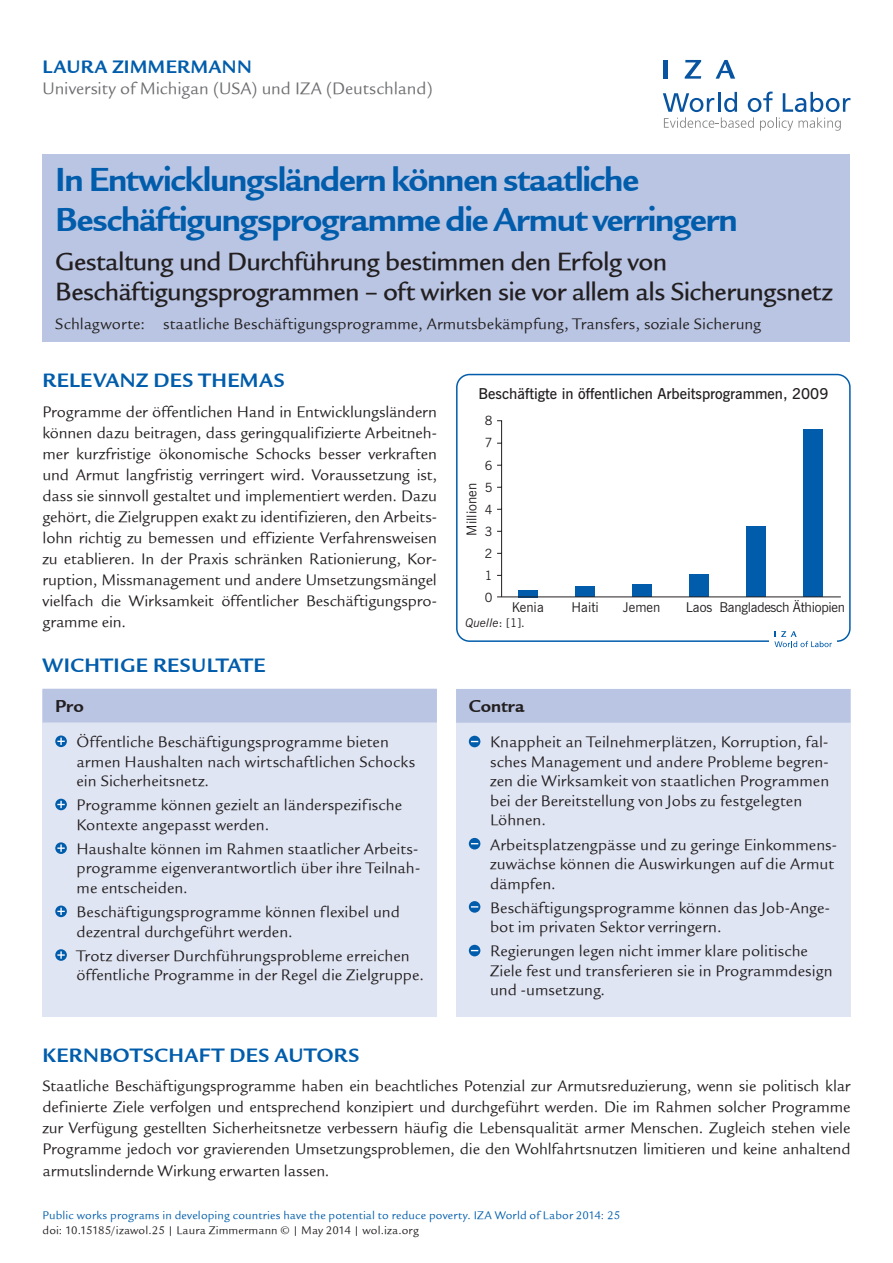
<style>
.page{position:relative;width:893px;height:1263px;background:#fff}
.page>*{position:absolute;margin:0;border:0;box-sizing:border-box;transform-origin:0 0}
.t1{font:36px/40.5px "Legacy Sans ITCTT Bold";letter-spacing:-.035em;color:#015dab}
.t2{font:27px/30px "Legacy Sans Md ITCTT Medium";letter-spacing:-.025em;color:#231f20}
.t3{font:21px "Legacy Sans ITCTT Bold";letter-spacing:.02em;color:#015dab}
.t4{font:19.5px "Legacy Sans ITCTT Bold";letter-spacing:.02em;color:#015dab}
.t5{font:18.75px "Legacy Sans ITCTT Bold";color:#231f20}
.t6{font:18px "Legacy Sans ITCTT Book";color:#6c6d70}
.t7{font:16.5px/19.5px "Legacy Sans ITCTT Book";letter-spacing:.005em;color:#231f20}
.t8{font:600 15px "News Gothic BT";color:#231f20}
.t9{font:13.5px "News Gothic BT";color:#231f20}
.t10{font:13.5px "News Gothic BT";letter-spacing:-.02em;color:#231f20}
.t11{font:12.75px/22px "News Gothic BT";color:#231f20;text-align:justify}
.t12{font:12px "Legacy Sans ITCTT Book";letter-spacing:.015em;color:#015dab}
.t13{font:12px "Legacy Sans ITCTT Book";letter-spacing:.015em;color:#231f20}
.t14{font:italic 12px "News Gothic BT";color:#231f20}
.s1{font-style:normal}
</style>
<div class="page">
<svg style="left:663px;top:92px;width:187px;height:39px"></svg>
<hr style="left:664px;top:60px;width:4px;height:19px;background:#0854a0">
<svg style="left:685px;top:60px;width:16px;height:19px"></svg>
<svg style="left:716px;top:60px;width:19px;height:19px"></svg>
<div style="left:43px;top:154px;width:807px;height:188px;background:#b9c5e3"></div>
<div style="left:43px;top:689px;width:394px;height:328px;background:#e0e5f3"></div>
<div style="left:43px;top:689px;width:394px;height:33px;background:#b9c5e3"></div>
<svg style="left:55px;top:735px;width:12px;height:12px"></svg>
<svg style="left:57px;top:738px;width:8px;height:7px"></svg>
<svg style="left:55px;top:799px;width:12px;height:11px"></svg>
<svg style="left:57px;top:801px;width:8px;height:7px"></svg>
<svg style="left:55px;top:842px;width:12px;height:12px"></svg>
<svg style="left:57px;top:844px;width:8px;height:8px"></svg>
<svg style="left:55px;top:905px;width:12px;height:12px"></svg>
<svg style="left:57px;top:908px;width:8px;height:7px"></svg>
<svg style="left:55px;top:949px;width:12px;height:12px"></svg>
<svg style="left:57px;top:951px;width:8px;height:8px"></svg>
<div style="left:456px;top:689px;width:394px;height:328px;background:#e0e5f3"></div>
<div style="left:456px;top:689px;width:394px;height:34px;background:#b9c5e3"></div>
<svg style="left:469px;top:736px;width:11px;height:11px"></svg>
<svg style="left:469px;top:838px;width:11px;height:11px"></svg>
<svg style="left:469px;top:901px;width:11px;height:12px"></svg>
<svg style="left:469px;top:945px;width:11px;height:11px"></svg>
<div style="left:456px;top:374px;width:395px;height:268px;border:2px solid #015dab;border-radius:13px"></div>
<svg style="left:497px;top:420px;width:5px;height:178px"></svg>
<div style="left:575px;top:586px;width:20px;height:11px;background:#015dab"></div>
<div style="left:632px;top:585px;width:20px;height:12px;background:#015dab"></div>
<div style="left:689px;top:574px;width:20px;height:23px;background:#015dab"></div>
<div style="left:746px;top:527px;width:20px;height:70px;background:#015dab"></div>
<div style="left:518px;top:590px;width:20px;height:7px;background:#015dab"></div>
<div style="left:803px;top:430px;width:20px;height:167px;background:#015dab"></div>
<hr style="left:497px;top:596px;width:344px;height:1px;background:#231f20">
<div style="left:769px;top:626px;width:68px;height:27px;background:#fff"></div>
<svg style="left:774px;top:631px;width:58px;height:16px"></svg>
<p class="t4" style="left:43px;top:55px;width:211px">LAURA ZIMMERMANN</p>
<p class="t6" style="left:43px;top:79px;width:392px">University of Michigan (USA) und IZA (Deutschland)</p>
<h1 class="t1" style="left:55px;top:159px;width:684px">In Entwicklungsländern können staatliche<br>Beschäftigungsprogramme die Armut verringern</h1>
<h2 class="t2" style="left:55px;top:246px;width:779px">Gestaltung und Durchführung bestimmen den Erfolg von<br>Beschäftigungsprogrammen – oft wirken sie vor allem als Sicherungsnetz</h2>
<p class="t7" style="left:55px;top:314px;width:707px">Schlagworte: staatliche Beschäftigungsprogramme, Armutsbekämpfung, Transfers, soziale Sicherung</p>
<p class="t3" style="left:43px;top:368px;width:244px">RELEVANZ DES THEMAS</p>
<p class="t7" style="left:43px;top:401px;width:396px;line-height:21px;text-align:justify">Programme der öffentlichen Hand in Entwicklungsländern können dazu beitragen, dass geringqualifizierte Arbeitneh&shy;mer kurzfristige ökonomische Schocks besser verkraften und Armut langfristig verringert wird. Voraussetzung ist, dass sie sinnvoll gestaltet und implementiert werden. Dazu gehört, die Zielgruppen exakt zu identifizieren, den Arbeits&shy;lohn richtig zu bemessen und effiziente Verfahrensweisen zu etablieren. In der Praxis schränken Rationierung, Kor&shy;ruption, Missmanagement und andere Umsetzungsmängel vielfach die Wirksamkeit öffentlicher Beschäftigungspro&shy;gramme ein.</p>
<p class="t3" style="left:43px;top:653px;width:225px">WICHTIGE RESULTATE</p>
<p class="t5" style="left:55px;top:695px;width:30px">Pro</p>
<p class="t7" style="left:77px;top:732px;width:340px">Öffentliche Beschäftigungsprogramme bieten armen Haushalten nach wirtschaftlichen Schocks ein Sicherheitsnetz.</p>
<p class="t7" style="left:77px;top:795px;width:327px">Programme können gezielt an länderspezifische<br>Kontexte angepasst werden.</p>
<p class="t7" style="left:77px;top:839px;width:345px;text-align:justify">Haushalte können im Rahmen staatlicher Arbeits&shy;programme eigenverantwortlich über ihre Teilnah&shy;me entscheiden.</p>
<p class="t7" style="left:77px;top:902px;width:325px">Beschäftigungsprogramme können flexibel und dezentral durchgeführt werden.</p>
<p class="t7" style="left:77px;top:946px;width:349px">Trotz diverser Durchführungsprobleme erreichen öffentliche Programme in der Regel die Zielgruppe.</p>
<p class="t8" style="left:478px;top:385px;width:351px">Beschäftigte in öffentlichen Arbeitsprogrammen, 2009</p>
<p class="t9" style="left:464px;top:536px;width:54px;rotate:-90deg">Millionen</p>
<p class="t11" style="left:485px;top:410px;width:9px">8<br>7<br>6<br>5<br>4<br>3<br>2<br>1<br>0</p>
<p class="t9" style="left:512px;top:599px;width:34px">Kenia</p>
<p class="t14" style="left:466px;top:616px;width:61px">Quelle<span class="s1">: [1].</span></p>
<p class="t9" style="left:572px;top:599px;width:29px">Haiti</p>
<p class="t9" style="left:623px;top:599px;width:39px">Jemen</p>
<p class="t10" style="left:686px;top:599px;width:161px">Laos Bangladesch Äthiopien</p>
<p class="t5" style="left:469px;top:695px;width:57px">Contra</p>
<p class="t7" style="left:490px;top:732px;width:341px">Knappheit an Teilnehmerplätzen, Korruption, fal&shy;sches Management und andere Probleme begren&shy;zen die Wirksamkeit von staatlichen Programmen bei der Bereitstellung von Jobs zu festgelegten Löhnen.</p>
<p class="t7" style="left:490px;top:835px;width:348px">Arbeitsplatzengpässe und zu geringe Einkommens&shy;zuwächse können die Auswirkungen auf die Armut dämpfen.</p>
<p class="t7" style="left:490px;top:898px;width:341px">Beschäftigungsprogramme können das Job-Ange&shy;bot im privaten Sektor verringern.</p>
<p class="t7" style="left:490px;top:941px;width:344px">Regierungen legen nicht immer klare politische<br>Ziele fest und transferieren sie in Programmdesign und -umsetzung.</p>
<p class="t3" style="left:43px;top:1043px;width:319px">KERNBOTSCHAFT DES AUTORS</p>
<p class="t7" style="left:43px;top:1076px;width:809px;line-height:21px;text-align:justify">Staatliche Beschäftigungsprogramme haben ein beachtliches Potenzial zur Armutsreduzierung, wenn sie politisch klar definierte Ziele verfolgen und entsprechend konzipiert und durchgeführt werden. Die im Rahmen solcher Programme zur Verfügung gestellten Sicherheitsnetze verbessern häufig die Lebensqualität armer Menschen. Zugleich stehen viele Programme jedoch vor gravierenden Umsetzungsproblemen, die den Wohlfahrtsnutzen limitieren und keine anhaltend armutslindernde Wirkung erwarten lassen.</p>
<p class="t12" style="left:43px;top:1209px;width:579px">Public works programs in developing countries have the potential to reduce poverty. IZA World of Labor 2014: 25</p>
<p class="t13" style="left:43px;top:1224px;width:378px">doi: 10.15185/izawol.25 | Laura Zimmermann © | May 2014 | wol.iza.org</p>
</div>
